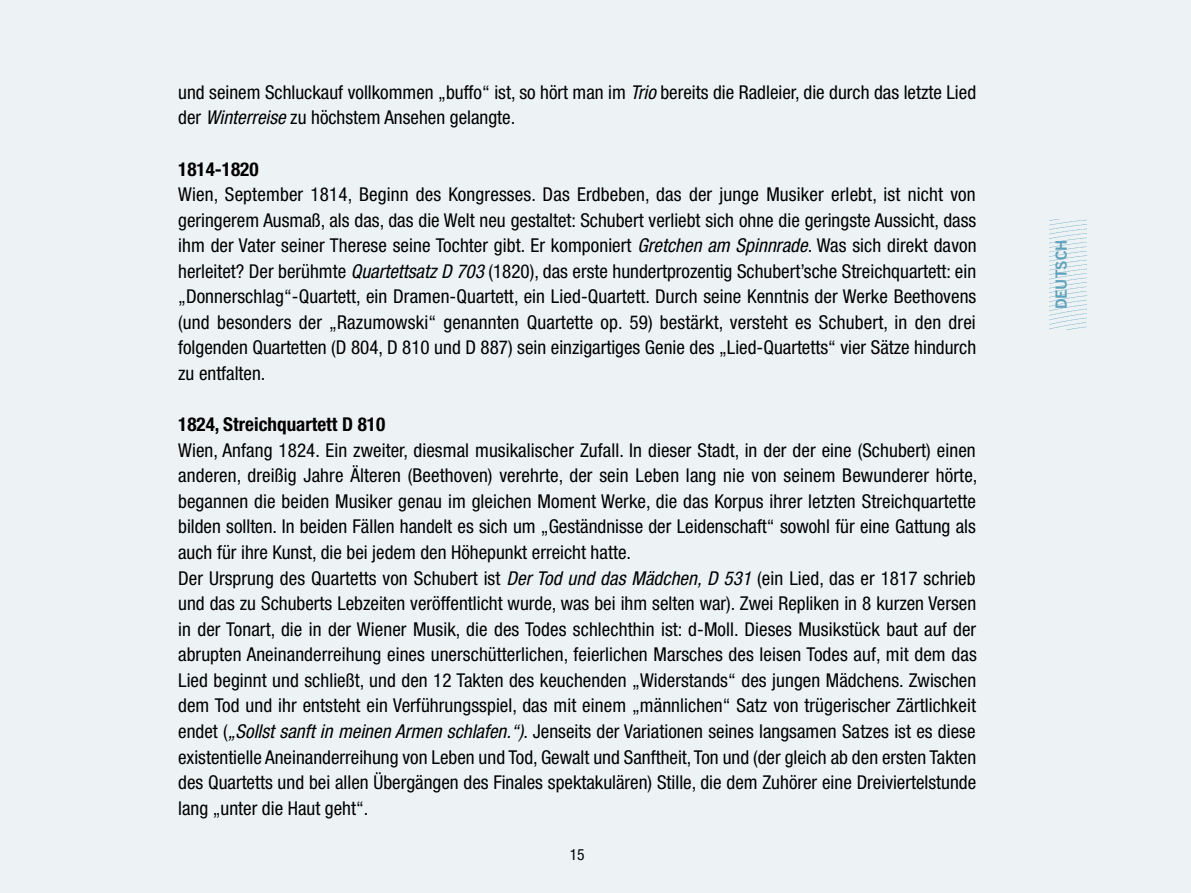
<style>
.page{position:relative;width:1191px;height:893px;background:#edf3f5}
.page>*{position:absolute;margin:0;border:0;box-sizing:border-box;transform-origin:0 0}
.t1{font:condensed 19.05px/25.5px "Helvetica Neue";letter-spacing:.005em;color:#000}
.t2{font:700 condensed 19.05px "Helvetica Neue";color:#000}
.t3{font:15.45px "Trade Gothic Bold Two";color:#60a1bb}
.t4{font:condensed 15.45px "Helvetica Neue";color:#000}
.s1{font-style:italic}
</style>
<div class="page">
<img style="left:1049px;top:220px;width:37px;height:109px">
<p class="t1" style="left:178px;top:79px;width:799px">und seinem Schluckauf vollkommen „buffo“ ist, so hört man im <span class="s1">Trio</span> bereits die Radleier, die durch das letzte Lied der <span class="s1">Winterreise</span> zu höchstem Ansehen gelangte.</p>
<p class="t2" style="left:178px;top:157px;width:82px">1814-1820</p>
<p class="t1" style="left:178px;top:181px;width:800px;text-align:justify">Wien, September 1814, Beginn des Kongresses. Das Erdbeben, das der junge Musiker erlebt, ist nicht von geringerem Ausmaß, als das, das die Welt neu gestaltet: Schubert verliebt sich ohne die geringste Aussicht, dass ihm der Vater seiner Therese seine Tochter gibt. Er komponiert <span class="s1">Gretchen am Spinnrade</span>. Was sich direkt davon herleitet? Der berühmte <span class="s1">Quartettsatz D 703</span> (1820), das erste hundertprozentig Schubert’sche Streichquartett: ein „Donnerschlag“-Quartett, ein Dramen-Quartett, ein Lied-Quartett. Durch seine Kenntnis der Werke Beethovens (und besonders der „Razumowski“ genannten Quartette op. 59) bestärkt, versteht es Schubert, in den drei folgenden Quartetten (D 804, D 810 und D 887) sein einzigartiges Genie des „Lied-Quartetts“ vier Sätze hindurch zu entfalten.</p>
<p class="t2" style="left:178px;top:413px;width:209px">1824, Streichquartett D 810</p>
<p class="t1" style="left:178px;top:437px;width:801px">Wien, Anfang 1824. Ein zweiter, diesmal musikalischer Zufall. In dieser Stadt, in der der eine (Schubert) einen anderen, dreißig Jahre Älteren (Beethoven) verehrte, der sein Leben lang nie von seinem Bewunderer hörte, begannen die beiden Musiker genau im gleichen Moment Werke, die das Korpus ihrer letzten Streichquartette bilden sollten. In beiden Fällen handelt es sich um „Geständnisse der Leidenschaft“ sowohl für eine Gattung als auch für ihre Kunst, die bei jedem den Höhepunkt erreicht hatte.<br>Der Ursprung des Quartetts von Schubert ist <span class="s1">Der Tod und das Mädchen, D 531</span> (ein Lied, das er 1817 schrieb und das zu Schuberts Lebzeiten veröffentlicht wurde, was bei ihm selten war). Zwei Repliken in 8 kurzen Versen in der Tonart, die in der Wiener Musik, die des Todes schlechthin ist: d-Moll. Dieses Musikstück baut auf der abrupten Aneinanderreihung eines unerschütterlichen, feierlichen Marsches des leisen Todes auf, mit dem das Lied beginnt und schließt, und den 12 Takten des keuchenden „Widerstands“ des jungen Mädchens. Zwischen dem Tod und ihr entsteht ein Verführungsspiel, das mit einem „männlichen“ Satz von trügerischer Zärtlichkeit endet (<span class="s1">„Sollst sanft in meinen Armen schlafen.“)</span>. Jenseits der Variationen seines langsamen Satzes ist es diese existentielle Aneinanderreihung von Leben und Tod, Gewalt und Sanftheit, Ton und (der gleich ab den ersten Takten des Quartetts und bei allen Übergängen des Finales spektakulären) Stille, die dem Zuhörer eine Dreiviertelstunde lang „unter die Haut geht“.</p>
<p class="t4" style="left:570px;top:846px;width:16px">15</p>
<p class="t3" style="left:1051px;top:309px;width:71px;rotate:-90deg">DEUTSCH</p>
</div>
